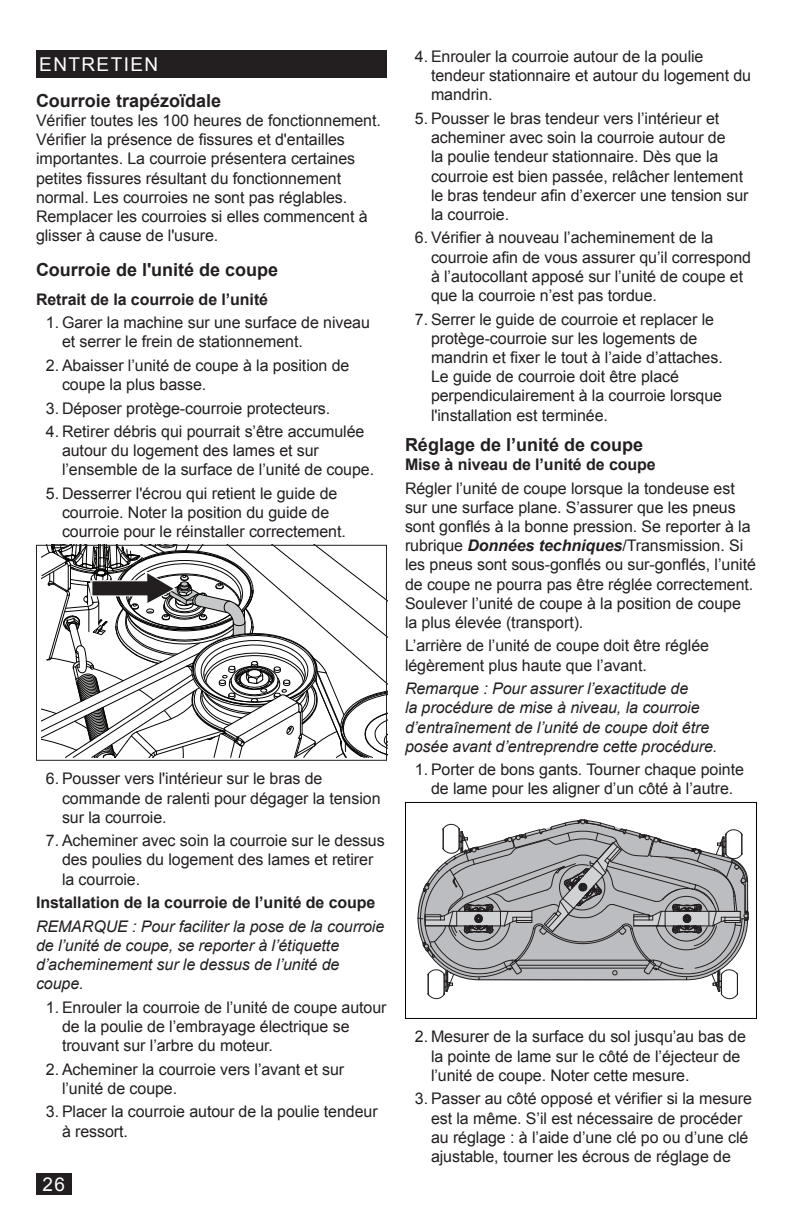
<style>
.page{position:relative;width:792px;height:1224px;background:#fff}
.page>*{position:absolute;margin:0;border:0;box-sizing:border-box;transform-origin:0 0}
.t1{font:19px "Arial";letter-spacing:.075em;color:#fff}
.Head_9_FR{font:700 18px "Arial";color:#231f20}
.Body_Text_FR{font:16px/19.2px "Arial";letter-spacing:-.005em;color:#231f20}
.Body_Text_FR-2{font:italic 16px/19.2px "Arial";letter-spacing:-.005em;color:#231f20}
.Body_Bold_FR{font:700 16px "Arial";letter-spacing:-.005em;color:#231f20}
.s1{font-weight:700;font-style:italic}
</style>
<div class="page">
<div style="left:36px;top:1174px;width:35px;height:21px;background:#231f20"></div>
<div style="left:36px;top:50px;width:351px;height:28px;background:#231f20"></div>
<svg style="left:42px;top:547px;width:343px;height:211px"></svg>
<div style="left:36px;top:545px;width:351px;height:216px;border:1px solid #231f20"></div>
<svg style="left:417px;top:819px;width:332px;height:181px"></svg>
<div style="left:405px;top:802px;width:352px;height:217px;border:1px solid #000"></div>
<p class="t1" style="left:39px;top:52px;width:121px">ENTRETIEN</p>
<p class="Body_Text_FR" style="left:431px;top:47px;width:322px;text-indent:-16px">4. Enrouler la courroie autour de la poulie tendeur stationnaire et autour du logement du mandrin.</p>
<p class="Body_Text_FR" style="left:431px;top:109px;width:319px;text-indent:-16px">5. Pousser le bras tendeur vers l’intérieur et acheminer avec soin la courroie autour de<br>la poulie tendeur stationnaire. Dès que la courroie est bien passée, relâcher lentement le bras tendeur afin d’exercer une tension sur la courroie.</p>
<p class="Body_Text_FR" style="left:431px;top:228px;width:322px;text-indent:-16px">6. Vérifier à nouveau l’acheminement de la courroie afin de vous assurer qu’il correspond à l’autocollant apposé sur l’unité de coupe et que la courroie n’est pas tordue.</p>
<p class="Body_Text_FR" style="left:431px;top:310px;width:293px;text-indent:-16px">7. Serrer le guide de courroie et replacer le protège-courroie sur les logements de mandrin et fixer le tout à l’aide d’attaches.<br>Le guide de courroie doit être placé perpendiculairement à la courroie lorsque l'installation est terminée.</p>
<p class="Head_9_FR" style="left:36px;top:88px;width:187px">Courroie trapézoïdale</p>
<p class="Body_Text_FR" style="left:36px;top:111px;width:346px">Vérifier toutes les 100 heures de fonctionnement.<br>Vérifier la présence de fissures et d'entailles importantes. La courroie présentera certaines petites fissures résultant du fonctionnement normal. Les courroies ne sont pas réglables.<br>Remplacer les courroies si elles commencent à glisser à cause de l'usure.</p>
<p class="Head_9_FR" style="left:36px;top:258px;width:244px">Courroie de l'unité de coupe</p>
<p class="Body_Bold_FR" style="left:36px;top:288px;width:234px">Retrait de la courroie de l’unité</p>
<p class="Body_Text_FR" style="left:62px;top:313px;width:309px;text-indent:-16px">1. Garer la machine sur une surface de niveau et serrer le frein de stationnement.</p>
<p class="Body_Text_FR" style="left:62px;top:356px;width:289px;text-indent:-16px">2. Abaisser l’unité de coupe à la position de coupe la plus basse.</p>
<p class="Body_Text_FR" style="left:46px;top:398px;width:286px">3. Déposer protège-courroie protecteurs.</p>
<p class="Body_Text_FR" style="left:62px;top:422px;width:314px;text-indent:-16px">4. Retirer débris qui pourrait s’être accumulée autour du logement des lames et sur l’ensemble de la surface de l’unité de coupe.</p>
<p class="Body_Text_FR" style="left:62px;top:484px;width:285px;text-indent:-16px">5. Desserrer l'écrou qui retient le guide de courroie. Noter la position du guide de courroie pour le réinstaller correctement.</p>
<p class="Head_9_FR" style="left:405px;top:433px;width:240px">Réglage de l’unité de coupe</p>
<p class="Body_Bold_FR" style="left:405px;top:454px;width:252px">Mise à niveau de l’unité de coupe</p>
<p class="Body_Text_FR" style="left:405px;top:479px;width:352px">Régler l’unité de coupe lorsque la tondeuse est sur une surface plane. S’assurer que les pneus sont gonflés à la bonne pression. Se reporter à la rubrique <span class="s1">Données techniques</span>/Transmission. Si les pneus sont sous-gonflés ou sur-gonflés, l’unité de coupe ne pourra pas être réglée correctement.<br>Soulever l’unité de coupe à la position de coupe la plus élevée (transport).</p>
<p class="Body_Text_FR" style="left:405px;top:636px;width:306px">L’arrière de l’unité de coupe doit être réglée légèrement plus haute que l’avant.</p>
<p class="Body_Text_FR-2" style="left:405px;top:679px;width:314px">Remarque : Pour assurer l’exactitude de<br>la procédure de mise à niveau, la courroie d’entraînement de l’unité de coupe doit être posée avant d’entreprendre cette procédure.</p>
<p class="Body_Text_FR" style="left:415px;top:760px;width:331px;text-align:center">1. Porter de bons gants. Tourner chaque pointe de lame pour les aligner d’un côté à l’autre.</p>
<p class="Body_Text_FR" style="left:62px;top:769px;width:320px;text-indent:-16px">6. Pousser vers l'intérieur sur le bras de commande de ralenti pour dégager la tension sur la courroie.</p>
<p class="Body_Text_FR" style="left:62px;top:831px;width:324px;text-indent:-16px">7. Acheminer avec soin la courroie sur le dessus des poulies du logement des lames et retirer la courroie.</p>
<p class="Body_Bold_FR" style="left:36px;top:892px;width:341px">Installation de la courroie de l’unité de coupe</p>
<p class="Body_Text_FR-2" style="left:36px;top:917px;width:350px">REMARQUE : Pour faciliter la pose de la courroie de l’unité de coupe, se reporter à l’étiquette d’acheminement sur le dessus de l’unité de coupe.</p>
<p class="Body_Text_FR" style="left:62px;top:998px;width:326px;text-indent:-16px">1. Enrouler la courroie de l’unité de coupe autour de la poulie de l’embrayage électrique se trouvant sur l’arbre du moteur.</p>
<p class="Body_Text_FR" style="left:62px;top:1060px;width:284px;text-indent:-16px">2. Acheminer la courroie vers l’avant et sur l’unité de coupe.</p>
<p class="Body_Text_FR" style="left:62px;top:1102px;width:317px;text-indent:-16px">3. Placer la courroie autour de la poulie tendeur à ressort.</p>
<p class="Body_Text_FR" style="left:431px;top:1027px;width:316px;text-indent:-16px">2. Mesurer de la surface du sol jusqu’au bas de la pointe de lame sur le côté de l’éjecteur de l’unité de coupe. Noter cette mesure.</p>
<p class="Body_Text_FR" style="left:431px;top:1089px;width:323px;text-indent:-16px">3. Passer au côté opposé et vérifier si la mesure est la même. S’il est nécessaire de procéder au réglage : à l’aide d’une clé po ou d’une clé ajustable, tourner les écrous de réglage de</p>
<p class="t1" style="left:42px;top:1172px;width:24px">26</p>
</div>
